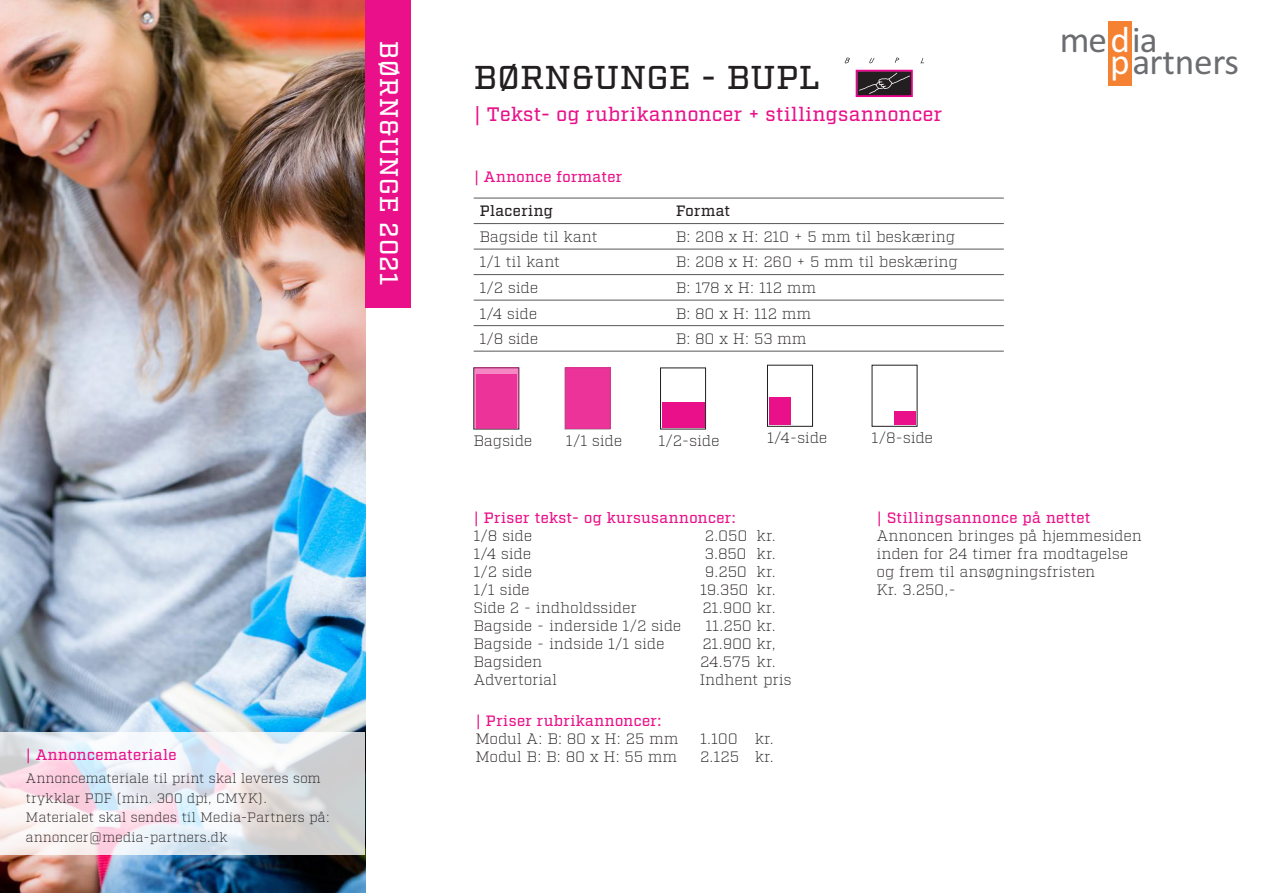
<style>
.page{position:relative;width:1263px;height:893px;background:#fff}
.page>*{position:absolute;margin:0;border:0;box-sizing:border-box;transform-origin:0 0}
.t1{font:37.2px "Calibri";letter-spacing:-.005em;color:#6c6d70}
.t2{font:500 33px "Factoria";letter-spacing:.02em;color:#231f20}
.t3{font:500 25.5px "Factoria";letter-spacing:.05em;color:#fff}
.t4{font:500 19.5px "Factoria";letter-spacing:.025em;color:#e91089}
.t5{font:300 15px "Factoria";letter-spacing:.02em;color:#231f20}
.t6{font:500 15px/18px "Factoria";letter-spacing:.02em;color:#e91089}
.t7{font:500 15px "Factoria";letter-spacing:.02em;color:#231f20}
.t8{font:300 13.5px/19.5px "Factoria";letter-spacing:.02em;color:#231f20}
.s1{color:#fff}
.s2{font-weight:300;color:#231f20}
</style>
<div class="page">
<img style="left:0;top:0;width:365px;height:893px">
<div style="left:1108px;top:21px;width:24px;height:64px;background:#f48232"></div>
<svg style="left:0;top:732px;width:365px;height:123px"></svg>
<svg style="left:856px;top:70px;width:57px;height:27px;background:#532840"></svg>
<svg style="left:845px;top:58px;width:5px;height:6px"></svg>
<svg style="left:869px;top:58px;width:5px;height:5px"></svg>
<svg style="left:895px;top:58px;width:4px;height:5px"></svg>
<hr style="left:474px;top:198px;width:196px;height:1px;background:#57585a">
<hr style="left:670px;top:198px;width:334px;height:1px;background:#57585a">
<hr style="left:474px;top:223px;width:196px;height:1px;background:#57585a">
<hr style="left:670px;top:223px;width:334px;height:1px;background:#57585a">
<hr style="left:474px;top:249px;width:196px;height:1px;background:#57585a">
<hr style="left:670px;top:249px;width:334px;height:1px;background:#57585a">
<hr style="left:474px;top:274px;width:196px;height:1px;background:#57585a">
<hr style="left:670px;top:274px;width:334px;height:1px;background:#57585a">
<hr style="left:474px;top:300px;width:196px;height:1px;background:#57585a">
<hr style="left:670px;top:300px;width:334px;height:1px;background:#57585a">
<hr style="left:474px;top:325px;width:196px;height:1px;background:#57585a">
<hr style="left:670px;top:325px;width:334px;height:1px;background:#57585a">
<hr style="left:474px;top:351px;width:196px;height:1px;background:#57585a">
<hr style="left:670px;top:351px;width:334px;height:1px;background:#57585a">
<div style="left:660px;top:368px;width:46px;height:61px;border:1px solid #231f20"></div>
<div style="left:474px;top:368px;width:45px;height:60px;background:#f487c4"></div>
<div style="left:662px;top:403px;width:42px;height:25px;background:#e91089"></div>
<div style="left:767px;top:365px;width:46px;height:61px;border:1px solid #231f20"></div>
<div style="left:770px;top:397px;width:21px;height:28px;background:#e91089"></div>
<div style="left:894px;top:411px;width:22px;height:14px;background:#e91089"></div>
<div style="left:476px;top:374px;width:41px;height:55px;background:#ec339a"></div>
<div style="left:565px;top:368px;width:45px;height:61px;background:#ec339a"></div>
<div style="left:365px;top:0;width:45px;height:308px;background:#e91089"></div>
<p class="t3" style="left:404px;top:41px;width:245px;rotate:90deg">BØRN&amp;UNGE 2021</p>
<p class="t6" style="left:26px;top:746px;width:152px">| Annoncemateriale</p>
<p class="t8" style="left:26px;top:769px;width:305px">Annoncemateriale til print skal leveres som trykklar PDF (min. 300 dpi, CMYK).<br>Materialet skal sendes til Media-Partners på: annoncer@media-partners.dk</p>
<p class="t2" style="left:474px;top:58px;width:347px">BØRN&amp;UNGE - BUPL</p>
<p class="t4" style="left:474px;top:103px;width:470px">| Tekst- og rubrikannoncer + stillingsannoncer</p>
<p class="t6" style="left:474px;top:169px;width:150px">| Annonce formater</p>
<p class="t7" style="left:480px;top:202px;width:75px">Placering</p>
<p class="t7" style="left:676px;top:202px;width:56px">Format</p>
<p class="t5" style="left:480px;top:228px;width:119px">Bagside til kant</p>
<p class="t5" style="left:676px;top:228px;width:281px">B: 208 x H: 210 + 5 mm til beskæring</p>
<p class="t5" style="left:480px;top:253px;width:82px">1/1 til kant</p>
<p class="t5" style="left:676px;top:253px;width:283px">B: 208 x H: 260 + 5 mm til beskæring</p>
<p class="t5" style="left:480px;top:279px;width:60px">1/2 side</p>
<p class="t5" style="left:676px;top:279px;width:141px">B: 178 x H: 112 mm</p>
<p class="t5" style="left:480px;top:304px;width:59px">1/4 side</p>
<p class="t5" style="left:676px;top:304px;width:137px">B: 80 x H: 112 mm</p>
<p class="t5" style="left:480px;top:330px;width:60px">1/8 side</p>
<p class="t5" style="left:676px;top:330px;width:132px">B: 80 x H: 53 mm</p>
<p class="t5" style="left:474px;top:432px;width:60px">Bagside</p>
<p class="t5" style="left:566px;top:432px;width:57px">1/1 side</p>
<p class="t5" style="left:659px;top:432px;width:62px">1/2-side</p>
<p class="t5" style="left:767px;top:429px;width:61px">1/4-side</p>
<p class="t5" style="left:872px;top:429px;width:62px">1/8-side</p>
<p class="t1" style="left:1060px;top:17px;width:99px">me<span class="s1">d</span>ia</p>
<p class="t1" style="left:1110px;top:38px;width:130px"><span class="s1">p</span>artners</p>
<p class="t6" style="left:474px;top:509px;width:263px">| Priser tekst- og kursusannoncer:</p>
<p class="t5" style="left:474px;top:527px;width:60px">1/8 side</p>
<p class="t5" style="left:474px;top:545px;width:59px">1/4 side</p>
<p class="t5" style="left:474px;top:563px;width:60px">1/2 side</p>
<p class="t5" style="left:474px;top:581px;width:57px">1/1 side</p>
<p class="t5" style="left:474px;top:599px;width:164px">Side 2 - indholdssider</p>
<p class="t5" style="left:474px;top:617px;width:209px">Bagside - inderside 1/2 side</p>
<p class="t5" style="left:474px;top:635px;width:192px">Bagside - indside 1/1 side</p>
<p class="t5" style="left:474px;top:653px;width:70px">Bagsiden</p>
<p class="t5" style="left:474px;top:671px;width:85px">Advertorial</p>
<p class="t5" style="left:705px;top:527px;width:72px">2.050 kr.</p>
<p class="t5" style="left:705px;top:545px;width:72px">3.850 kr.</p>
<p class="t5" style="left:705px;top:563px;width:72px">9.250 kr.</p>
<p class="t5" style="left:700px;top:581px;width:77px">19.350 kr.</p>
<p class="t5" style="left:703px;top:599px;width:74px">21.900 kr.</p>
<p class="t5" style="left:706px;top:617px;width:71px">11.250 kr.</p>
<p class="t5" style="left:703px;top:635px;width:74px">21.900 kr,</p>
<p class="t5" style="left:700px;top:653px;width:77px">24.575 kr.</p>
<p class="t5" style="left:700px;top:671px;width:93px">Indhent pris</p>
<p class="t6" style="left:476px;top:712px;width:204px">| Priser rubrikannoncer:<br><span class="s2">Modul A: B: 80 x H: 25 mm</span></p>
<p class="t5" style="left:476px;top:747px;width:203px">Modul B: B: 80 x H: 55 mm</p>
<p class="t5" style="left:700px;top:729px;width:75px">1.100 kr.</p>
<p class="t5" style="left:700px;top:747px;width:75px">2.125 kr.</p>
<p class="t6" style="left:877px;top:509px;width:215px">| Stillingsannonce på nettet</p>
<p class="t5" style="left:877px;top:527px;width:266px">Annoncen bringes på hjemmesiden</p>
<p class="t5" style="left:877px;top:545px;width:253px">inden for 24 timer fra modtagelse</p>
<p class="t5" style="left:877px;top:563px;width:220px">og frem til ansøgningsfristen</p>
<p class="t5" style="left:877px;top:581px;width:80px">Kr. 3.250,-</p>
</div>
